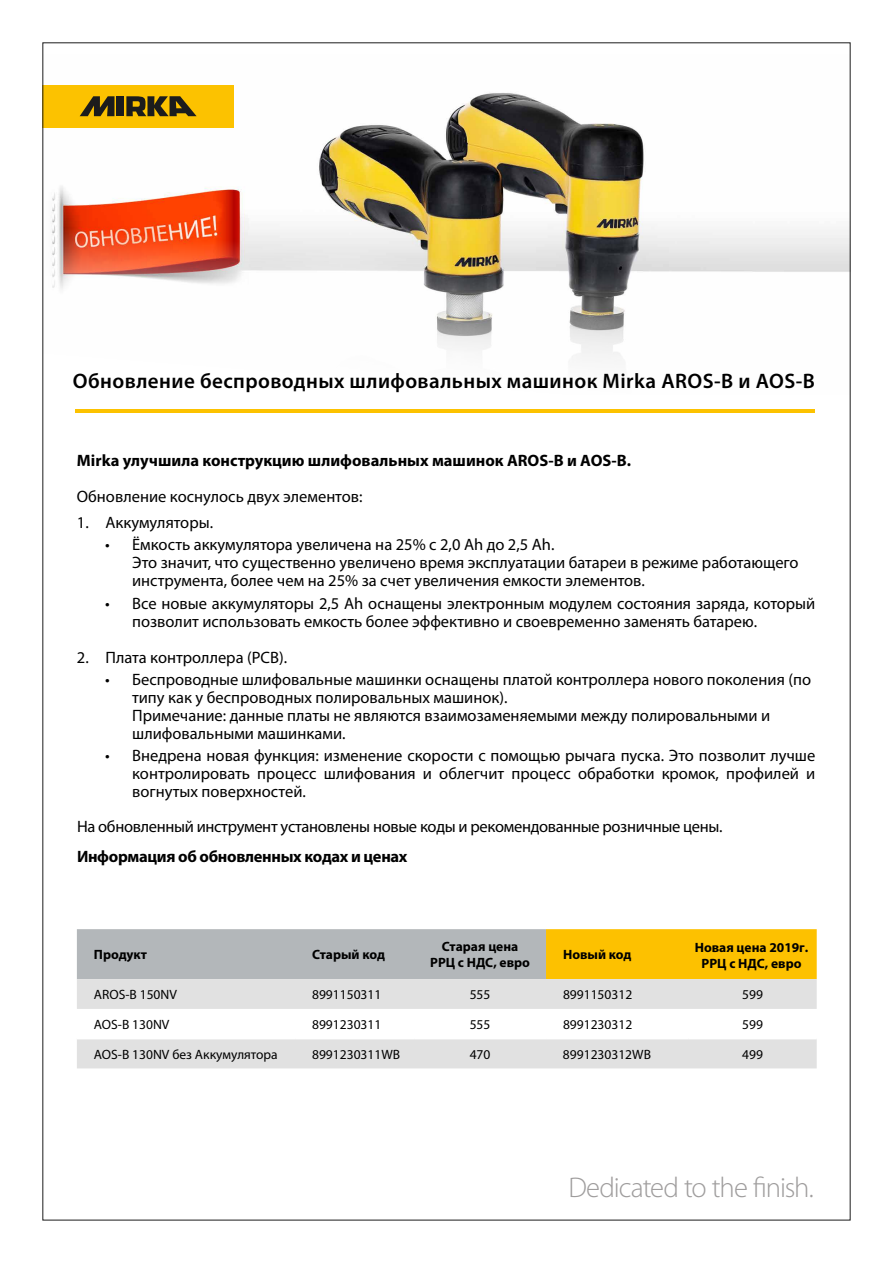
<style>
.page{position:relative;width:893px;height:1263px;background:#fff}
.page>*{position:absolute;margin:0;border:0;box-sizing:border-box;transform-origin:0 0}
.t1{font:300 28.65px "Myriad Pro";letter-spacing:-.035em;color:#9f9d9d}
.t2{font:600 21px "Myriad Pro";letter-spacing:.02em;color:#000}
.t3{font:16.5px/18px "Myriad Pro";color:#000}
.t4{font:700 16.5px "Myriad Pro";letter-spacing:-.005em;color:#000}
.t5{font:16.5px "Myriad Pro";letter-spacing:-.02em;color:#000}
.t6{font:13.5px "Myriad Pro";color:#000}
.t7{font:700 13.5px/16.2px "Myriad Pro";color:#000;text-align:center}
</style>
<div class="page">
<img style="left:44px;top:93px;width:804px;height:266px">
<div style="left:42px;top:85px;width:192px;height:42px;background:#fcc200"></div>
<svg style="left:80px;top:96px;width:35px;height:20px"></svg>
<div style="left:117px;top:96px;width:7px;height:20px;background:#1c1c1c"></div>
<svg style="left:126px;top:96px;width:71px;height:20px"></svg>
<hr style="left:75px;top:409px;width:740px;height:3px;background:#fcc200">
<svg style="left:77px;top:929px;width:740px;height:50px;background:#ceba76"></svg>
<svg style="left:77px;top:979px;width:740px;height:89px;fill:#e1e1e1"></svg>
<hr style="left:77px;top:1038px;width:218px;height:1px;background:#fff">
<hr style="left:295px;top:1038px;width:119px;height:1px;background:#fff">
<hr style="left:414px;top:1038px;width:132px;height:1px;background:#fff">
<hr style="left:546px;top:1038px;width:142px;height:1px;background:#fff">
<hr style="left:688px;top:1038px;width:129px;height:1px;background:#fff">
<p class="t2" style="left:73px;top:368px;width:744px">Обновление беспроводных шлифовальных машинок Mirka AROS-B и AOS-B</p>
<p class="t4" style="left:77px;top:449px;width:556px">Mirka улучшила конструкцию шлифовальных машинок AROS-B и AOS-B.</p>
<p class="t3" style="left:77px;top:487px;width:287px">Обновление коснулось двух элементов:</p>
<p class="t3" style="left:77px;top:513px;width:138px">1. Аккумуляторы.</p>
<p class="t3" style="left:132px;top:535px;width:668px;text-indent:-27px">• Ёмкость аккумулятора увеличена на 25% с 2,0 Ah до 2,5 Ah.<br>Это значит, что существенно увеличено время эксплуатации батареи в режиме работающего инструмента, более чем на 25% за счет увеличения емкости элементов.</p>
<p class="t3" style="left:132px;top:594px;width:685px;text-indent:-27px">• Все новые аккумуляторы 2,5 Ah оснащены электронным модулем состояния заряда, который позволит использовать емкость более эффективно и своевременно заменять батарею.</p>
<p class="t3" style="left:77px;top:648px;width:212px">2. Плата контроллера (PCB).</p>
<p class="t3" style="left:132px;top:670px;width:680px;text-indent:-27px">• Беспроводные шлифовальные машинки оснащены платой контроллера нового поколения (по типу как у беспроводных полировальных машинок).<br>Примечание: данные платы не являются взаимозаменяемыми между полировальными и шлифовальными машинками.</p>
<p class="t3" style="left:132px;top:746px;width:685px;text-align:justify;text-indent:-27px">• Внедрена новая функция: изменение скорости с помощью рычага пуска. Это позволит лучше контролировать процесс шлифования и облегчит процесс обработки кромок, профилей и вогнутых поверхностей.</p>
<p class="t5" style="left:77px;top:817px;width:647px">На обновленный инструмент установлены новые коды и рекомендованные розничные цены.</p>
<p class="t4" style="left:77px;top:845px;width:332px">Информация об обновленных кодах и ценах</p>
<p class="t7" style="left:94px;top:946px;width:55px">Продукт</p>
<p class="t7" style="left:312px;top:946px;width:74px">Старый код</p>
<p class="t7" style="left:430px;top:938px;width:101px">Старая цена<br>РРЦ с НДС, евро</p>
<p class="t7" style="left:563px;top:946px;width:70px">Новый код</p>
<p class="t7" style="left:695px;top:938px;width:115px">Новая цена 2019г.<br>РРЦ с НДС, евро</p>
<p class="t6" style="left:94px;top:986px;width:85px">AROS-B 150NV</p>
<p class="t6" style="left:312px;top:986px;width:71px">8991150311</p>
<p class="t6" style="left:470px;top:986px;width:22px">555</p>
<p class="t6" style="left:563px;top:986px;width:71px">8991150312</p>
<p class="t6" style="left:742px;top:986px;width:22px">599</p>
<p class="t6" style="left:94px;top:1016px;width:77px">AOS-B 130NV</p>
<p class="t6" style="left:312px;top:1016px;width:71px">8991230311</p>
<p class="t6" style="left:470px;top:1016px;width:22px">555</p>
<p class="t6" style="left:563px;top:1016px;width:71px">8991230312</p>
<p class="t6" style="left:742px;top:1016px;width:22px">599</p>
<p class="t6" style="left:94px;top:1046px;width:185px">AOS-B 130NV без Аккумулятора</p>
<p class="t6" style="left:312px;top:1046px;width:89px">8991230311WB</p>
<p class="t6" style="left:470px;top:1046px;width:22px">470</p>
<p class="t6" style="left:563px;top:1046px;width:89px">8991230312WB</p>
<p class="t6" style="left:742px;top:1046px;width:22px">499</p>
<h1 class="t1" style="left:568px;top:1172px;width:247px">Dedicated to the finish.</h1>
</div>
